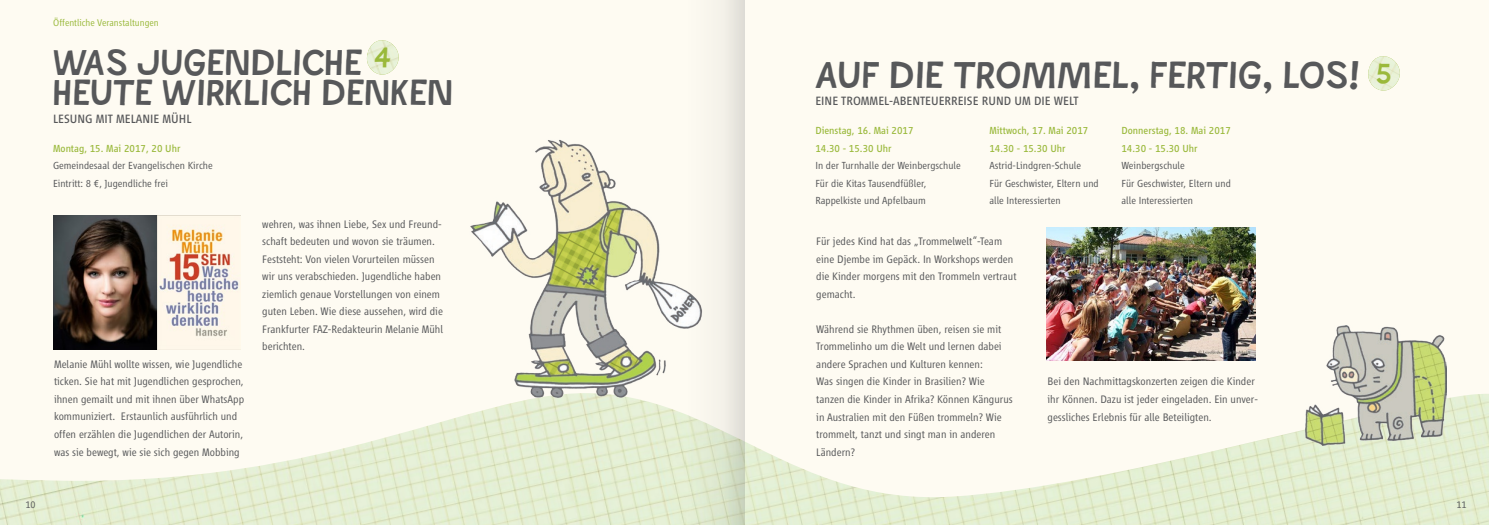
<style>
.page{position:relative;width:1489px;height:525px;background:#fff}
.page>*{position:absolute;margin:0;border:0;box-sizing:border-box;transform-origin:0 0}
.t1{font:32.5px "Ray Johnson";color:#57585a}
.t2{font:31.25px/30px "Ray Johnson";color:#57585a}
.t3{font:24px "Ray Johnson";color:#9ab93b}
.t4{font:12.5px "Vialog LT";color:#57585a}
.t5{font:300 11.25px/17.5px "Vialog LT";color:#57585a}
.t6{font:300 10.62px/17.5px "Vialog LT";color:#57585a}
.t7{font:10.62px/17.5px "Vialog LT";color:#9ab93b}
.t8{font:300 10px "Vialog LT";color:#9ab93b}
.t9{font:300 10px "Vialog LT";color:#57585a}
</style>
<div class="page">
<div style="left:0;top:0;width:1488px;height:524px;background:#fefbf2"></div>
<img style="left:0;top:393px;width:1488px;height:131px">
<img style="left:366px;top:40px;width:33px;height:35px">
<img style="left:1368px;top:56px;width:32px;height:35px">
<img style="left:54px;top:215px;width:186px;height:134px">
<img style="left:1046px;top:228px;width:209px;height:132px">
<img style="left:464px;top:140px;width:221px;height:263px">
<img style="left:1305px;top:325px;width:141px;height:120px">
<svg style="left:685px;top:290px;width:38px;height:234px"></svg>
<svg style="left:723px;top:0;width:21px;height:524px"></svg>
<p class="t8" style="left:53px;top:17px;width:107px">Öffentliche Veranstaltungen</p>
<h3 class="t3" style="left:374px;top:41px;width:18px">4</h3>
<h2 class="t2" style="left:53px;top:47px;width:402px">WAS JUGENDLICHE<br>HEUTE WIRKLICH DENKEN</h2>
<p class="t4" style="left:53px;top:111px;width:140px">LESUNG MIT MELANIE MÜHL</p>
<p class="t7" style="left:53px;top:139px;width:129px">MONTAG, 15. MAI 2017, 20 U HR</p>
<p class="t6" style="left:53px;top:157px;width:161px">Gemeindesaal der Evangelischen Kirche<br>Eintritt: 8 €, Jugendliche frei</p>
<p class="t5" style="left:54px;top:355px;width:192px">Melanie Mühl wollte wissen, wie Jugendliche ticken. Sie hat mit Jugendlichen gesprochen, ihnen gemailt und mit ihnen über WhatsApp kommuniziert. Erstaunlich ausführlich und offen erzählen die Jugendlichen der Autorin, was sie bewegt, wie sie sich gegen Mobbing</p>
<p class="t5" style="left:262px;top:215px;width:182px">wehren, was ihnen Liebe, Sex und Freund&shy;schaft bedeuten und wovon sie träumen.<br>Feststeht: Von vielen Vorurteilen müssen wir uns verabschieden. Jugendliche haben ziemlich genaue Vorstellungen von einem guten Leben. Wie diese aussehen, wird die Frankfurter FAZ-Redakteurin Melanie Mühl berichten.</p>
<h1 class="t1" style="left:815px;top:52px;width:548px">AUF DIE TROMMEL, FERTIG, LOS!</h1>
<p class="t4" style="left:815px;top:94px;width:264px">EINE TROMMEL-ABENTEUERREISE RUND UM DIE WELT</p>
<p class="t7" style="left:815px;top:122px;width:100px">DIENSTAG, 16. MAI 2017<br>14.30 - 15.30 UHR</p>
<p class="t6" style="left:815px;top:157px;width:147px">In der Turnhalle der Weinbergschule<br>Für die Kitas Tausendfüßler,<br>Rappelkiste und Apfelbaum</p>
<p class="t7" style="left:989px;top:122px;width:100px">MITTWOCH, 17. MAI 2017<br>14.30 - 15.30 UHR</p>
<p class="t6" style="left:989px;top:157px;width:111px">Astrid-Lindgren-Schule<br>Für Geschwister, Eltern und alle Interessierten</p>
<p class="t7" style="left:1121px;top:122px;width:111px">DONNERSTAG, 18. MAI 2017<br>14.30 - 15.30 UHR</p>
<p class="t6" style="left:1121px;top:157px;width:111px">Weinbergschule<br>Für Geschwister, Eltern und alle Interessierten</p>
<p class="t5" style="left:816px;top:233px;width:202px">Für jedes Kind hat das „Trommelwelt“-Team eine Djembe im Gepäck. In Workshops werden die Kinder morgens mit den Trommeln vertraut gemacht.</p>
<p class="t5" style="left:816px;top:320px;width:198px">Während sie Rhythmen üben, reisen sie mit Trommelinho um die Welt und lernen dabei andere Sprachen und Kulturen kennen:<br>Was singen die Kinder in Brasilien? Wie tanzen die Kinder in Afrika? Können Kängurus in Australien mit den Füßen trommeln? Wie trommelt, tanzt und singt man in anderen Ländern?</p>
<p class="t5" style="left:1047px;top:373px;width:212px">Bei den Nachmittagskonzerten zeigen die Kinder ihr Können. Dazu ist jeder eingeladen. Ein unver&shy;gessliches Erlebnis für alle Beteiligten.</p>
<h3 class="t3" style="left:1375px;top:57px;width:17px">5</h3>
<p class="t9" style="left:25px;top:499px;width:12px">10</p>
<p class="t9" style="left:1456px;top:499px;width:12px">11</p>
</div>
